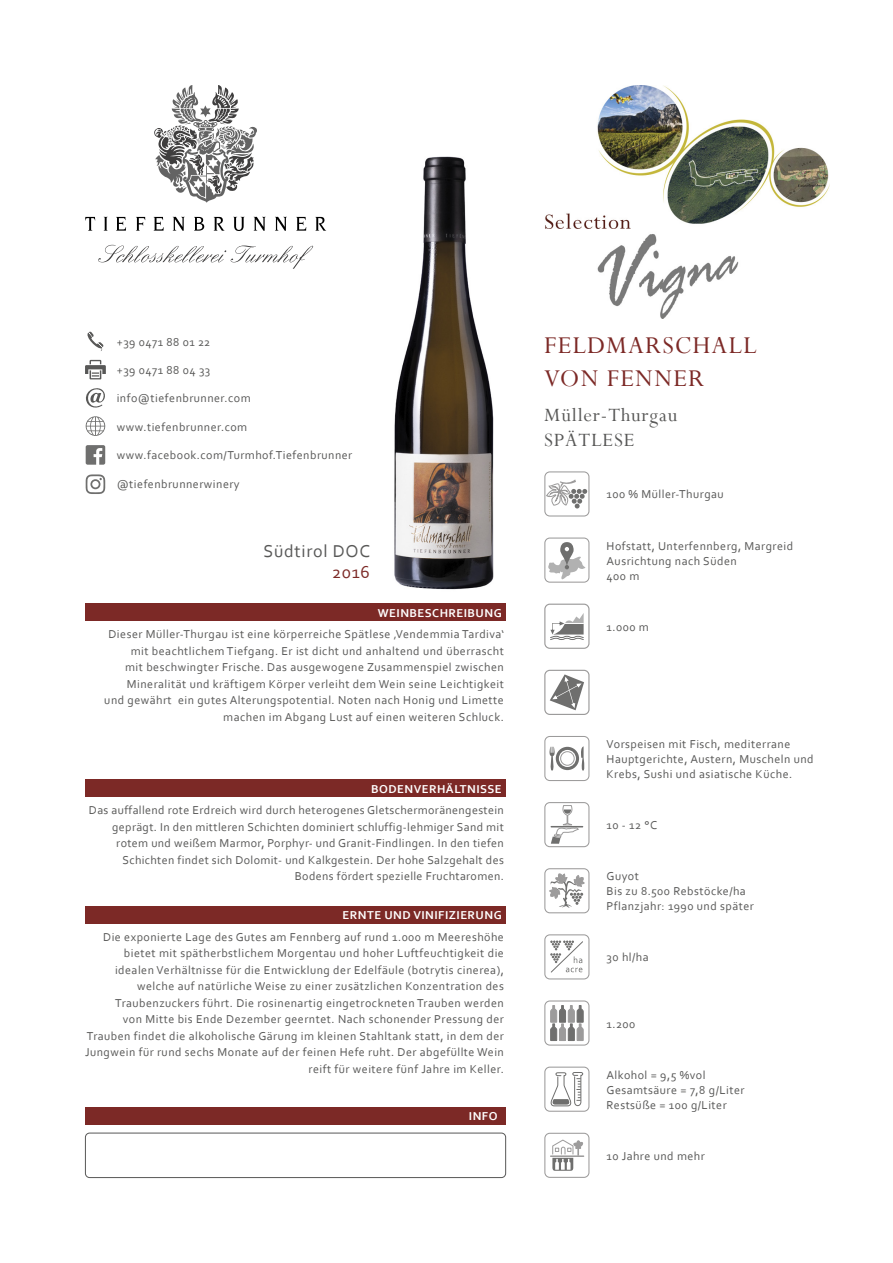
<style>
.page{position:relative;width:893px;height:1263px;background:#fff}
.page>*{position:absolute;margin:0;border:0;box-sizing:border-box;transform-origin:0 0}
.t1{font:27px/32.4px "Perpetua";letter-spacing:.04em;color:#7c2926}
.t2{font:21px/25.2px "Perpetua";letter-spacing:.04em;color:#585857}
.t3{font:18px "Corbel";letter-spacing:.04em;color:#585857}
.t4{font:18px "Corbel";color:#7c2926}
.t5{font:12px/16.5px "Corbel";letter-spacing:.04em;color:#585857}
.t6{font:700 12px "Corbel";letter-spacing:.04em;color:#fff}
</style>
<div class="page">
<img style="left:355px;top:156px;width:151px;height:448px">
<div style="left:85px;top:604px;width:421px;height:17px;background:#7c2926"></div>
<div style="left:85px;top:906px;width:421px;height:17px;background:#7c2926"></div>
<div style="left:85px;top:780px;width:421px;height:17px;background:#7c2926"></div>
<div style="left:85px;top:1133px;width:421px;height:45px;border:1px solid #585857;border-radius:4px"></div>
<div style="left:85px;top:1107px;width:421px;height:17px;background:#7c2926"></div>
<img style="left:545px;top:85px;width:284px;height:234px">
<svg style="left:85px;top:217px;width:241px;height:14px"></svg>
<svg style="left:154px;top:85px;width:103px;height:118px"></svg>
<svg style="left:98px;top:245px;width:215px;height:24px"></svg>
<div style="left:544px;top:471px;width:45px;height:45px;border:1px solid #9c9b9b;border-radius:5px"></div>
<svg style="left:546px;top:479px;width:41px;height:29px"></svg>
<div style="left:544px;top:736px;width:45px;height:45px;border:1px solid #9c9b9b;border-radius:5px"></div>
<svg style="left:549px;top:746px;width:36px;height:25px"></svg>
<div style="left:560px;top:751px;width:14px;height:14px;border:1px solid #9c9b9b;border-radius:50%"></div>
<div style="left:544px;top:802px;width:45px;height:45px;border:1px solid #9c9b9b;border-radius:5px"></div>
<hr style="left:551px;top:826px;width:32px;height:1px;background:#6f6f6e">
<svg style="left:551px;top:805px;width:28px;height:39px"></svg>
<div style="left:544px;top:537px;width:45px;height:46px;border:1px solid #9c9b9b;border-radius:5px"></div>
<svg style="left:548px;top:542px;width:38px;height:38px"></svg>
<div style="left:544px;top:868px;width:45px;height:45px;border:1px solid #9c9b9b;border-radius:5px"></div>
<svg style="left:549px;top:873px;width:36px;height:35px"></svg>
<div style="left:544px;top:934px;width:45px;height:45px;border:1px solid #9c9b9b;border-radius:5px"></div>
<svg style="left:550px;top:940px;width:33px;height:33px"></svg>
<div style="left:544px;top:1000px;width:45px;height:45px;border:1px solid #9c9b9b;border-radius:5px"></div>
<svg style="left:550px;top:1005px;width:34px;height:36px"></svg>
<div style="left:544px;top:1066px;width:45px;height:46px;border:1px solid #9c9b9b;border-radius:5px"></div>
<svg style="left:550px;top:1072px;width:34px;height:34px"></svg>
<div style="left:544px;top:1133px;width:45px;height:45px;border:1px solid #9c9b9b;border-radius:5px"></div>
<hr style="left:550px;top:1155px;width:34px;height:2px;background:#9c9b9b">
<svg style="left:552px;top:1139px;width:31px;height:32px"></svg>
<div style="left:544px;top:604px;width:45px;height:45px;border:1px solid #9c9b9b;border-radius:5px"></div>
<svg style="left:550px;top:613px;width:34px;height:27px"></svg>
<div style="left:544px;top:670px;width:45px;height:45px;border:1px solid #9c9b9b;border-radius:5px"></div>
<svg style="left:550px;top:674px;width:34px;height:36px"></svg>
<svg style="left:87px;top:331px;width:17px;height:20px"></svg>
<svg style="left:85px;top:360px;width:21px;height:19px"></svg>
<svg style="left:86px;top:388px;width:19px;height:20px"></svg>
<svg style="left:86px;top:416px;width:19px;height:20px"></svg>
<svg style="left:86px;top:445px;width:19px;height:20px"></svg>
<svg style="left:86px;top:474px;width:19px;height:20px"></svg>
<p class="t5" style="left:117px;top:333px;width:95px">+39 0471 88 01 22</p>
<p class="t5" style="left:117px;top:362px;width:95px">+39 0471 88 04 33</p>
<p class="t5" style="left:117px;top:390px;width:135px">info@tiefenbrunner.com</p>
<p class="t5" style="left:117px;top:418px;width:132px">www.tiefenbrunner.com</p>
<p class="t5" style="left:117px;top:446px;width:237px">www.facebook.com/Turmhof.Tiefenbrunner</p>
<p class="t5" style="left:117px;top:476px;width:124px">@tiefenbrunnerwinery</p>
<h3 class="t3" style="left:263px;top:540px;width:108px">Südtirol DOC</h3>
<h3 class="t4" style="left:332px;top:561px;width:39px">2016</h3>
<p class="t6" style="left:378px;top:605px;width:125px">WEINBESCHREIBUNG</p>
<p class="t5" style="left:104px;top:626px;width:401px;text-align:right">Dieser Müller-Thurgau ist eine körperreiche Spätlese ‚Vendemmia Tardiva‘ mit beachtlichem Tiefgang. Er ist dicht und anhaltend und überrascht<br>mit beschwingter Frische. Das ausgewogene Zusammenspiel zwischen Mineralität und kräftigem Körper verleiht dem Wein seine Leichtigkeit und gewährt ein gutes Alterungspotential. Noten nach Honig und Limette machen im Abgang Lust auf einen weiteren Schluck.</p>
<p class="t6" style="left:371px;top:781px;width:132px">BODENVERHÄLTNISSE</p>
<p class="t5" style="left:89px;top:802px;width:416px;text-align:right">Das auffallend rote Erdreich wird durch heterogenes Gletschermoränengestein geprägt. In den mittleren Schichten dominiert schluffig-lehmiger Sand mit rotem und weißem Marmor, Porphyr- und Granit-Findlingen. In den tiefen Schichten findet sich Dolomit- und Kalkgestein. Der hohe Salzgehalt des Bodens fördert spezielle Fruchtaromen.</p>
<p class="t6" style="left:343px;top:908px;width:161px">ERNTE UND VINIFIZIERUNG</p>
<p class="t5" style="left:85px;top:928px;width:420px;text-align:right">Die exponierte Lage des Gutes am Fennberg auf rund 1.000 m Meereshöhe bietet mit spätherbstlichem Morgentau und hoher Luftfeuchtigkeit die idealen Verhältnisse für die Entwicklung der Edelfäule (botrytis cinerea), welche auf natürliche Weise zu einer zusätzlichen Konzentration des Traubenzuckers führt. Die rosinenartig eingetrockneten Trauben werden<br>von Mitte bis Ende Dezember geerntet. Nach schonender Pressung der Trauben findet die alkoholische Gärung im kleinen Stahltank statt, in dem der Jungwein für rund sechs Monate auf der feinen Hefe ruht. Der abgefüllte Wein reift für weitere fünf Jahre im Keller.</p>
<p class="t6" style="left:469px;top:1109px;width:30px">INFO</p>
<h1 class="t1" style="left:544px;top:329px;width:214px">FELDMARSCHALL<br>VON FENNER</h1>
<h2 class="t2" style="left:544px;top:402px;width:135px">Müller-Thurgau<br>SPÄTLESE</h2>
<p class="t5" style="left:607px;top:486px;width:119px">100 % Müller-Thurgau</p>
<p class="t5" style="left:607px;top:538px;width:188px;line-height:15px">Hofstatt, Unterfennberg, Margreid<br>Ausrichtung nach Süden<br>400 m</p>
<p class="t5" style="left:607px;top:618px;width:44px">1.000 m</p>
<p class="t5" style="left:607px;top:736px;width:209px;line-height:15px">Vorspeisen mit Fisch, mediterrane<br>Hauptgerichte, Austern, Muscheln und<br>Krebs, Sushi und asiatische Küche.</p>
<p class="t5" style="left:607px;top:816px;width:52px">10 - 12 °C</p>
<p class="t5" style="left:607px;top:868px;width:149px;line-height:15px">Guyot<br>Bis zu 8.500 Rebstöcke/ha<br>Pflanzjahr: 1990 und später</p>
<p class="t5" style="left:607px;top:949px;width:44px">30 hl/ha</p>
<p class="t5" style="left:607px;top:1015px;width:30px">1.200</p>
<p class="t5" style="left:607px;top:1067px;width:139px;line-height:15px">Alkohol = 9,5 %vol<br>Gesamtsäure = 7,8 g/Liter<br>Restsüße = 100 g/Liter</p>
<p class="t5" style="left:607px;top:1147px;width:100px">10 Jahre und mehr</p>
</div>
